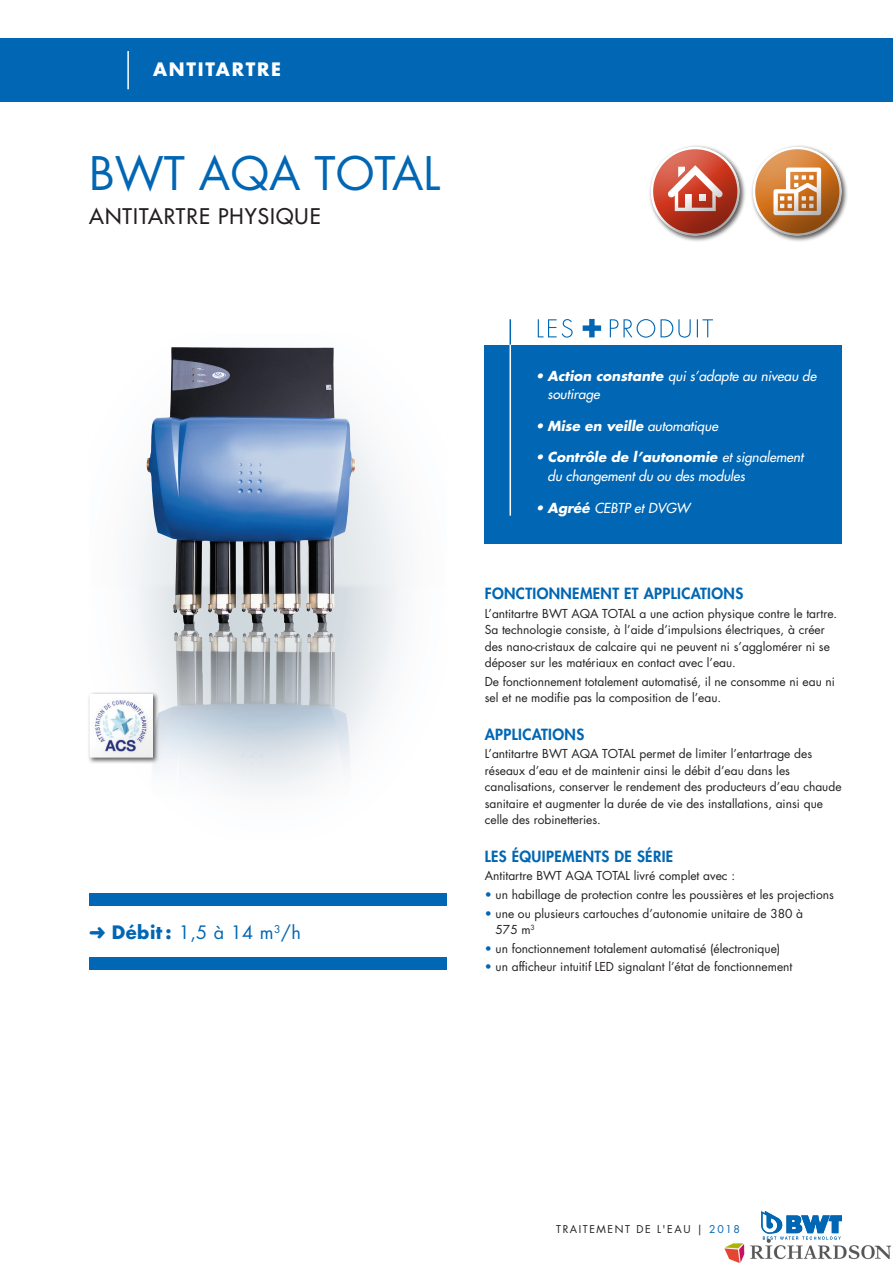
<style>
.page{position:relative;width:893px;height:1263px;background:#fff}
.page>*{position:absolute;margin:0;border:0;box-sizing:border-box;transform-origin:0 0}
.t1{font:45px "Futura Std";color:#0166b3}
.t2{font:500 21px "Futura Std";letter-spacing:.05em;color:#231f20}
.Sub-title_Intro{font:18px "Futura Std";color:#0166b3}
.t3{font:700 18px "Futura Std";letter-spacing:.1em;color:#fff}
.Sub-title_Intro-2{font:800 15px "Futura Std";letter-spacing:.025em;color:#0166b3}
.Plus_Product{font:italic 500 13.5px/18.8px "Futura Std";color:#fff}
.t4{font:12px/16.5px "Futura Std";color:#231f20}
.Body-text_Product{font:10.5px "Futura Std";letter-spacing:.15em;color:#231f20}
.s1{font-weight:700}
.s2{color:#0166b3}
</style>
<div class="page">
<img style="left:0;top:38px;width:893px;height:1225px">
<p class="t3" style="left:153px;top:57px;width:130px">ANTITARTRE</p>
<p class="t1" style="left:89px;top:145px;width:353px">BWT AQA TOTAL</p>
<p class="t2" style="left:89px;top:203px;width:233px">ANTITARTRE PHYSIQUE</p>
<p class="Sub-title_Intro" style="left:89px;top:920px;width:213px">➜ <span class="s1">Débit:</span> 1,5 à 14 m<sup>3</sup>/h</p>
<p class="Plus_Product" style="left:547px;top:367px;width:270px;text-indent:-12px">• <span class="s1">Action constante</span> qui s’adapte au niveau de soutirage</p>
<p class="Plus_Product" style="left:536px;top:417px;width:184px">• <span class="s1">Mise en veille</span> automatique</p>
<p class="Plus_Product" style="left:547px;top:448px;width:257px;text-indent:-12px">• <span class="s1">Contrôle de l’autonomie</span> et signalement du changement du ou des modules</p>
<p class="Plus_Product" style="left:536px;top:499px;width:156px">• <span class="s1">Agréé</span> CEBTP et DVGW</p>
<p class="Sub-title_Intro-2" style="left:485px;top:584px;width:260px">FONCTIONNEMENT ET APPLICATIONS</p>
<p class="t4" style="left:485px;top:605px;width:354px">L’antitartre BWT AQA TOTAL a une action physique contre le tartre.<br>Sa technologie consiste, à l’aide d’impulsions électriques, à créer des nano-cristaux de calcaire qui ne peuvent ni s’agglomérer ni se déposer sur les matériaux en contact avec l’eau.</p>
<p class="t4" style="left:485px;top:673px;width:352px">De fonctionnement totalement automatisé, il ne consomme ni eau ni sel et ne modifie pas la composition de l’eau.</p>
<p class="Sub-title_Intro-2" style="left:485px;top:725px;width:101px">APPLICATIONS</p>
<p class="t4" style="left:485px;top:746px;width:358px">L’antitartre BWT AQA TOTAL permet de limiter l’entartrage des réseaux d’eau et de maintenir ainsi le débit d’eau dans les canalisations, conserver le rendement des producteurs d’eau chaude sanitaire et augmenter la durée de vie des installations, ainsi que celle des robinetteries.</p>
<p class="Sub-title_Intro-2" style="left:485px;top:846px;width:190px">LES ÉQUIPEMENTS DE SÉRIE</p>
<p class="t4" style="left:485px;top:868px;width:252px">Antitartre BWT AQA TOTAL livré complet avec :</p>
<p class="t4" style="left:485px;top:886px;width:351px"><span class="s2">•</span> un habillage de protection contre les poussières et les projections</p>
<p class="t4" style="left:496px;top:905px;width:309px;text-indent:-11px"><span class="s2">•</span> une ou plusieurs cartouches d’autonomie unitaire de 380 à<br>575 m<sup>3</sup></p>
<p class="t4" style="left:485px;top:940px;width:297px"><span class="s2">•</span> un fonctionnement totalement automatisé (électronique)</p>
<p class="t4" style="left:485px;top:959px;width:309px"><span class="s2">•</span> un afficheur intuitif LED signalant l’état de fonctionnement</p>
<p class="Body-text_Product" style="left:556px;top:1223px;width:185px">TRAITEMENT DE L'EAU | <span class="s2">2018</span></p>
</div>
